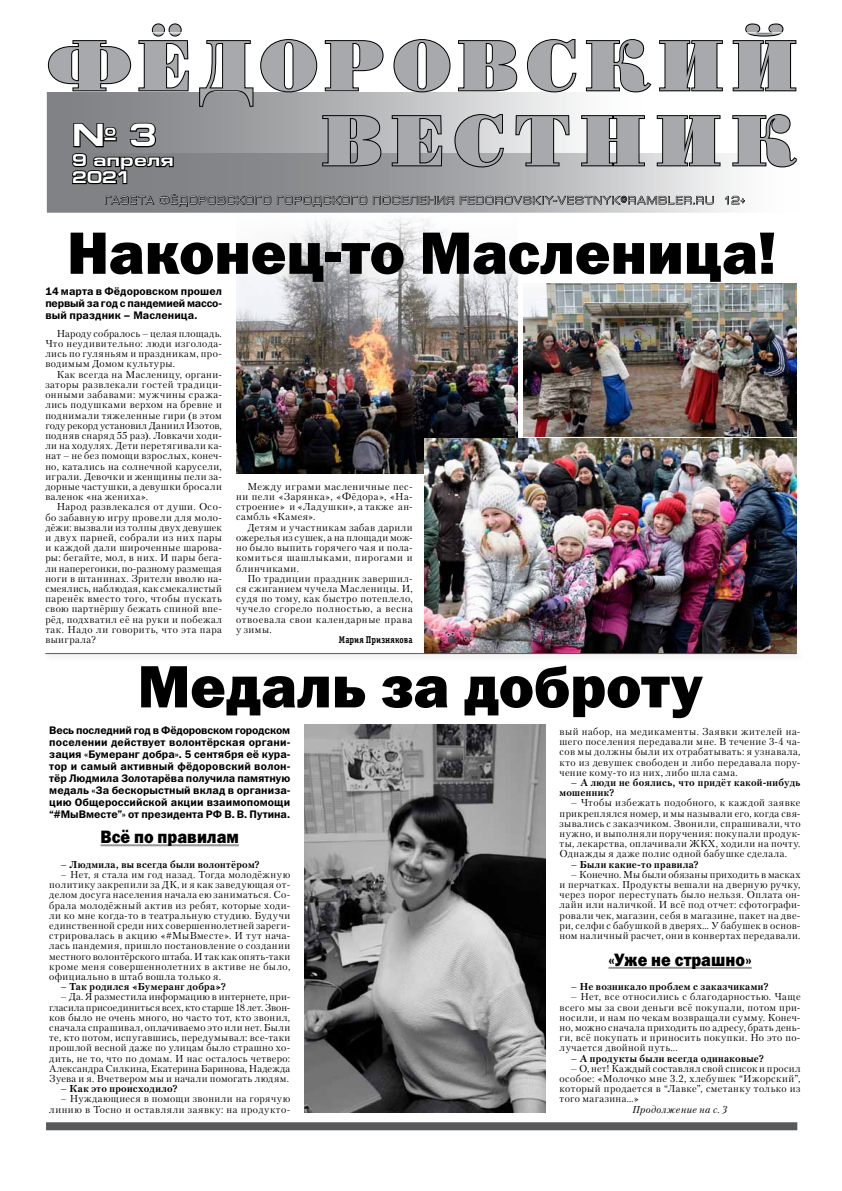
<style>
.page{position:relative;width:842px;height:1191px;background:#fff}
.page>*{position:absolute;margin:0;border:0;box-sizing:border-box;transform-origin:0 0}
.t1{font:71px/75px "Bodoni TM Poster";letter-spacing:.115em;color:#a7a9ac;text-align:right}
.t2{font:60px "Franklin Gothic Heavy C";letter-spacing:-.005em;color:#000}
.t3{font:700 32px "Europe Ext";color:#fff}
.t4{font:18px "Franklin Gothic Heavy C";letter-spacing:.005em;color:#000;scale:.9 1}
.t5{font:700 17px/17px "Europe Ext";letter-spacing:.025em;color:#fff}
.t6{font:11px/12px "Franklin Gothic Demi C";color:#000;text-align:justify}
.t7{font:11px "Europe Ext";letter-spacing:.14em;color:#d1d3d4;scale:.84 1}
.t8{font:10px/10.2px "Petersburg C";letter-spacing:.045em;color:#000;text-align:justify}
.t9{font:700 10px/10.2px "Petersburg C";letter-spacing:.03em;color:#000}
.t10{font:italic 10px "Petersburg C";letter-spacing:.04em;color:#000}
.t11{font:700 9.8px "Officina Serif C";letter-spacing:.01em;color:#000;scale:.85 1}
</style>
<div class="page">
<div style="left:47px;top:93px;width:597px;height:59px;background:linear-gradient(to right,#717376,#fefefe)"></div>
<svg style="left:48px;top:153px;width:689px;height:59px;background:#a3a4a6"></svg>
<svg style="left:48px;top:23px;width:141px;height:69px"></svg>
<svg style="left:198px;top:39px;width:120px;height:69px"></svg>
<svg style="left:324px;top:40px;width:60px;height:52px"></svg>
<svg style="left:392px;top:39px;width:59px;height:54px"></svg>
<svg style="left:458px;top:40px;width:60px;height:52px"></svg>
<svg style="left:526px;top:39px;width:51px;height:54px"></svg>
<svg style="left:585px;top:39px;width:138px;height:54px"></svg>
<svg style="left:732px;top:23px;width:64px;height:69px"></svg>
<svg style="left:321px;top:114px;width:61px;height:53px;background:#868788"></svg>
<svg style="left:391px;top:114px;width:52px;height:53px;background:#8a8b8c"></svg>
<svg style="left:453px;top:113px;width:52px;height:55px;background:#a6a7a8"></svg>
<svg style="left:514px;top:114px;width:57px;height:53px"></svg>
<svg style="left:580px;top:114px;width:66px;height:53px"></svg>
<svg style="left:656px;top:115px;width:65px;height:52px"></svg>
<svg style="left:731px;top:114px;width:65px;height:54px"></svg>
<div style="left:46px;top:32px;width:752px;height:182px;border:1px solid #fff"></div>
<svg style="left:105px;top:194px;width:609px;height:19px;background:#808183"></svg>
<svg style="left:724px;top:194px;width:21px;height:11px"></svg>
<div style="left:46px;top:1122px;width:751px;height:8px;background:#58595b"></div>
<svg style="left:71px;top:122px;width:104px;height:63px;background:#58595b"></svg>
<img style="left:236px;top:218px;width:281px;height:255px">
<img style="left:425px;top:439px;width:372px;height:211px">
<hr style="left:101px;top:844px;width:138px;height:2px;background:#939598">
<hr style="left:608px;top:966px;width:144px;height:2px;background:#939598">
<img style="left:523px;top:283px;width:274px;height:153px">
<div style="left:43px;top:650px;width:760px;height:12px;background:#000;opacity:.5"></div>
<hr style="left:45px;top:653px;width:752px;height:1px;background:#58595b">
<img style="left:304px;top:725px;width:241px;height:387px">
<h1 class="t1" style="left:47px;top:26px;width:751px">ФЁДОРОВСКИЙ<br>ВЕСТНИК</h1>
<p class="t7" style="left:105px;top:194px;width:763px">ГАЗЕТА ФЁДОРОВСКОГО ГОРОДСКОГО ПОСЕЛЕНИЯ FEDOROVSKIY-VESTNYK@RAMBLER.RU 12+</p>
<h3 class="t3" style="left:72px;top:118px;width:86px">№ 3</h3>
<h3 class="t5" style="left:72px;top:152px;width:103px">9 апреля<br>2021</h3>
<h2 class="t2" style="left:67px;top:219px;width:711px">Наконец-то Масленица!</h2>
<p class="t6" style="left:45px;top:285px;width:178px">14 марта в Фёдоровском прошел первый за год с пандемией массо&shy;вый праздник – Масленица.</p>
<p class="t8" style="left:45px;top:328px;width:178px;text-indent:11px">Народу собралось – целая площадь.<br>Что неудивительно: люди изголода&shy;лись по гуляньям и праздникам, про&shy;водимым Домом культуры.</p>
<p class="t8" style="left:45px;top:369px;width:178px;text-indent:11px">Как всегда на Масленицу, органи&shy;заторы развлекали гостей традици&shy;онными забавами: мужчины сража&shy;лись подушками верхом на бревне и поднимали тяжеленные гири (в этом году рекорд установил Даниил Изотов, подняв снаряд 55 раз). Ловкачи ходи&shy;ли на ходулях. Дети перетягивали ка&shy;нат – не без помощи взрослых, конеч&shy;но, катались на солнечной карусели, играли. Девочки и женщины пели за&shy;дорные частушки, а девушки бросали валенок «на жениха».</p>
<p class="t8" style="left:45px;top:501px;width:178px;text-indent:11px">Народ развлекался от души. Осо&shy;бо забавную игру провели для моло&shy;дёжи: вызвали из толпы двух девушек и двух парней, собрали из них пары и каждой дали широченные шарова&shy;ры: бегайте, мол, в них. И пары бега&shy;ли наперегонки, по-разному размещая ноги в штанинах. Зрители вволю на&shy;смеялись, наблюдая, как смекалистый паренёк вместо того, чтобы пускать свою партнёршу бежать спиной впе&shy;рёд, подхватил её на руки и побежал так. Надо ли говорить, что эта пара выиграла?</p>
<p class="t8" style="left:236px;top:481px;width:178px;text-indent:11px">Между играми масленичные пес&shy;ни пели «Зарянка», «Фёдора», «На&shy;строение» и «Ладушки», а также ан&shy;самбль «Камея».</p>
<p class="t8" style="left:236px;top:522px;width:178px;text-indent:11px">Детям и участникам забав дарили ожерелья из сушек, а на площади мож&shy;но было выпить горячего чая и пола&shy;комиться шашлыками, пирогами и блинчиками.</p>
<p class="t8" style="left:236px;top:573px;width:178px;text-indent:11px">По традиции праздник завершил&shy;ся сжиганием чучела Масленицы. И, судя по тому, как быстро потеплело, чучело сгорело полностью, а весна отвоевала свои календарные права у зимы.</p>
<p class="t11" style="left:339px;top:634px;width:88px">Мария Признякова</p>
<h2 class="t2" style="left:137px;top:652px;width:567px">Медаль за доброту</h2>
<p class="t6" style="left:49px;top:724px;width:242px">Весь последний год в Фёдоровском городском поселении действует волонтёрская органи&shy;зация «Бумеранг добра». 5 сентября её кура&shy;тор и самый активный фёдоровский волон&shy;тёр Людмила Золотарёва получила памятную медаль «За бескорыстный вклад в организа&shy;цию Общероссийской акции взаимопомощи “#МыВместе”» от президента РФ В. В. Путина.</p>
<h3 class="t4" style="left:101px;top:827px;width:155px">Всё по правилам</h3>
<p class="t9" style="left:61px;top:859px;width:201px">– Людмила, вы всегда были волонтёром?</p>
<p class="t8" style="left:49px;top:869px;width:243px;text-indent:11px">– Нет, я стала им год назад. Тогда молодёжную политику закрепили за ДК, и я как заведующая от&shy;делом досуга населения начала ею заниматься. Со&shy;брала молодёжный актив из ребят, которые ходи&shy;ли ко мне когда-то в театральную студию. Будучи единственной среди них совершеннолетней зареги&shy;стрировалась в акцию «#МыВместе». И тут нача&shy;лась пандемия, пришло постановление о создании местного волонтёрского штаба. И так как опять-таки кроме меня совершеннолетних в активе не было, официально в штаб вошла только я.</p>
<p class="t9" style="left:61px;top:981px;width:167px">– Так родился «Бумеранг добра»?</p>
<p class="t8" style="left:49px;top:991px;width:242px;text-indent:11px">– Да. Я разместила информацию в интернете, при&shy;гласила присоединиться всех, кто старше 18 лет. Звон&shy;ков было не очень много, но часто тот, кто звонил, сначала спрашивал, оплачиваемо это или нет. Были те, кто потом, испугавшись, передумывал: все-таки прошлой весной даже по улицам было страшно хо&shy;дить, не то, что по домам. И нас осталось четверо:<br>Александра Силкина, Екатерина Баринова, Надежда Зуева и я. Вчетвером мы и начали помогать людям.</p>
<p class="t9" style="left:61px;top:1083px;width:118px">– Как это происходило?</p>
<p class="t8" style="left:49px;top:1093px;width:242px;text-align:right">– Нуждающиеся в помощи звонили на горячую линию в Тосно и оставляли заявку: на продукто-</p>
<p class="t8" style="left:560px;top:726px;width:242px">вый набор, на медикаменты. Заявки жителей на&shy;шего поселения передавали мне. В течение 3-4 ча&shy;сов мы должны были их отрабатывать: я узнавала, кто из девушек свободен и либо передавала пору&shy;чение кому-то из них, либо шла сама.</p>
<p class="t9" style="left:560px;top:777px;width:242px;text-indent:11px">– А люди не боялись, что придёт какой-нибудь мошенник?</p>
<p class="t8" style="left:560px;top:797px;width:242px;text-indent:11px">– Чтобы избежать подобного, к каждой заявке прикреплялся номер, и мы называли его, когда свя&shy;зывались с заказчиком. Звонили, спрашивали, что нужно, и выполняли поручения: покупали продук&shy;ты, лекарства, оплачивали ЖКХ, ходили на почту.<br>Однажды я даже полис одной бабушке сделала.</p>
<p class="t9" style="left:571px;top:859px;width:129px">– Были какие-то правила?</p>
<p class="t8" style="left:560px;top:869px;width:242px;text-indent:11px">– Конечно. Мы были обязаны приходить в масках и перчатках. Продукты вешали на дверную ручку, через порог переступать было нельзя. Оплата он&shy;лайн или наличкой. И всё под отчет: сфотографи&shy;ровали чек, магазин, себя в магазине, пакет на две&shy;ри, селфи с бабушкой в дверях… У бабушек в основ&shy;ном наличный расчет, они в конвертах передавали.</p>
<h3 class="t4" style="left:608px;top:949px;width:161px">«Уже не страшно»</h3>
<p class="t9" style="left:571px;top:981px;width:199px">– Не возникало проблем с заказчиками?</p>
<p class="t8" style="left:560px;top:991px;width:242px;text-indent:11px">– Нет, все относились с благодарностью. Чаще всего мы за свои деньги всё покупали, потом при&shy;носили, и нам по чекам возвращали сумму. Конеч&shy;но, можно сначала приходить по адресу, брать день&shy;ги, всё покупать и приносить покупки. Но это по&shy;лучается двойной путь...</p>
<p class="t9" style="left:571px;top:1052px;width:194px">– А продукты были всегда одинаковые?</p>
<p class="t8" style="left:560px;top:1063px;width:242px;text-indent:11px">– О, нет! Каждый составлял свой список и просил особое: «Молочко мне 3.2, хлебушек “Ижорский”, который продается в “Лавке”, сметанку только из того магазина…»</p>
<p class="t10" style="left:633px;top:1103px;width:96px">Продолжение на с. 3</p>
</div>
